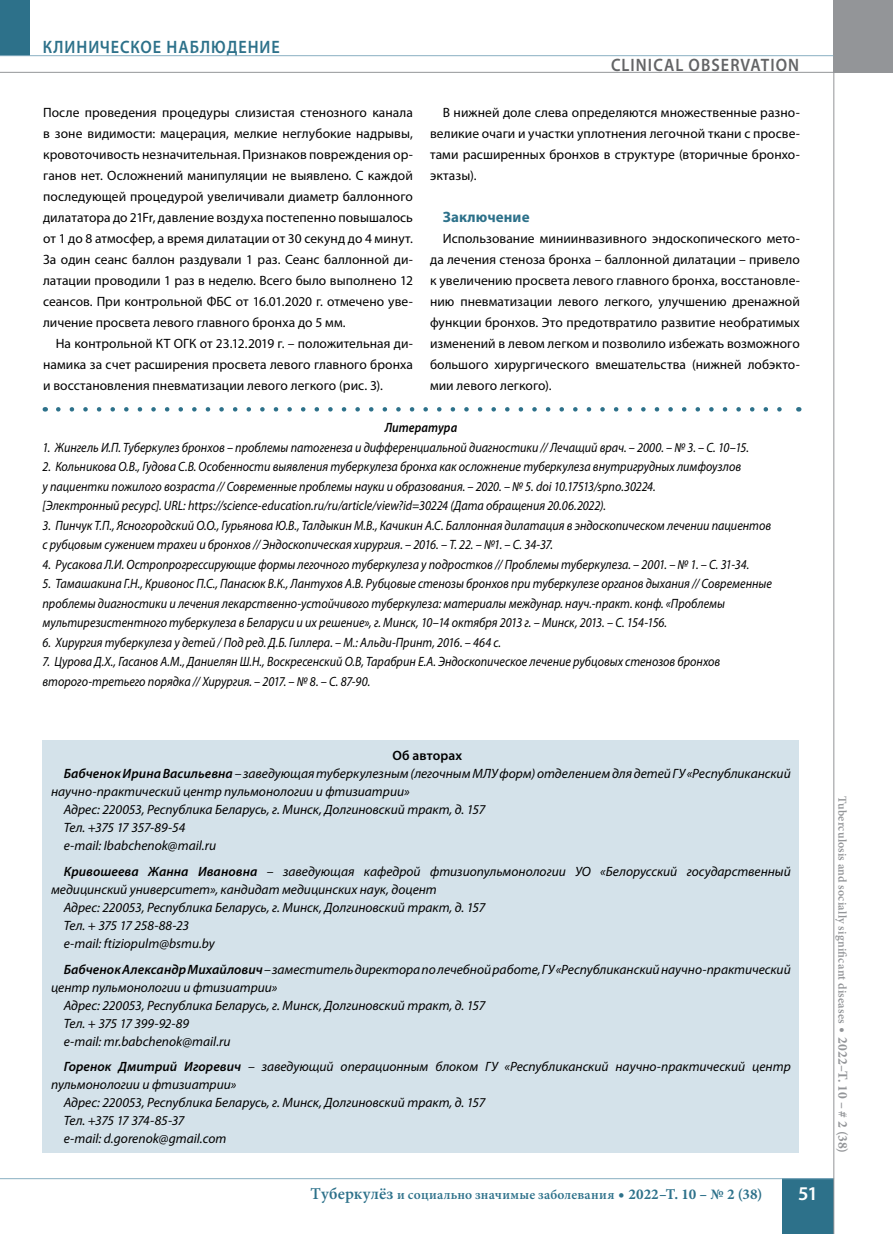
<style>
.page{position:relative;width:893px;height:1234px;background:#fff}
.page>*{position:absolute;margin:0;border:0;box-sizing:border-box;transform-origin:0 0}
.t1{font:600 19.5px "Myriad Pro";color:#fff}
.t2{font:600 18px "Myriad Pro";letter-spacing:.06em;color:#2d718a;scale:.9 1}
.t3{font:600 18px "Myriad Pro";letter-spacing:.065em;color:#636466;scale:.9 1}
.t4{font:700 15px "Myriad Pro";letter-spacing:.005em;color:#2d718a}
.t5{font:italic 13.5px/19.5px "Myriad Pro";color:#000;scale:.9 1}
.t6{font:13.5px/21px "Myriad Pro";letter-spacing:.005em;color:#000;text-align:justify}
.t7{font:italic 13.5px "Myriad Pro";color:#000}
.t8{font:600 13.5px "Minion Pro";letter-spacing:.02em;color:#2d718a}
.t9{font:italic 13.5px "Myriad Pro";letter-spacing:-.025em;color:#000}
.t10{font:italic 13.5px "Myriad Pro";letter-spacing:-.03em;color:#000}
.t11{font:italic 13.5px "Myriad Pro";letter-spacing:-.04em;color:#000}
.t12{font:italic 600 13.5px "Myriad Pro";letter-spacing:.005em;color:#000;scale:.9 1}
.t13{font:600 13.5px "Myriad Pro";letter-spacing:.01em;color:#000}
.t14{font:600 12px "Minion Pro";letter-spacing:.015em;color:#939598}
.s1{font-weight:600}
.s2{font-size:16.5px}
.s3{font-weight:700;font-size:15px}
.s4{font-size:15px}
.s5{font-weight:700;font-size:13.5px}
</style>
<div class="page">
<div style="left:782px;top:1178px;width:51px;height:55px;background:#2d718a"></div>
<div style="left:0;top:0;width:30px;height:55px;background:#2d718a"></div>
<div style="left:833px;top:0;width:60px;height:72px;background:#939598"></div>
<hr style="left:0;top:55px;width:834px;height:1px;background:#89afc2">
<hr style="left:0;top:72px;width:893px;height:1px;background:#939598">
<hr style="left:0;top:1177px;width:834px;height:1px;background:#89afc2">
<hr style="left:833px;top:0;width:1px;height:1233px;background:#939598">
<div style="left:43px;top:740px;width:756px;height:412px;background:#d4e2ea"></div>
<svg style="left:58px;top:407px;width:724px;height:4px"></svg>
<h2 class="t2" style="left:43px;top:35px;width:265px">КЛИНИЧЕСКОЕ НАБЛЮДЕНИЕ</h2>
<h2 class="t3" style="left:611px;top:53px;width:210px">CLINICAL OBSERVATION</h2>
<p class="t6" style="left:430px;top:102px;width:371px;text-indent:13px">В нижней доле слева определяются множественные разно&shy;великие очаги и участки уплотнения легочной ткани с просве&shy;тами расширенных бронхов в структуре (вторичные бронхо&shy;эктазы).</p>
<p class="t4" style="left:443px;top:207px;width:88px">Заключение</p>
<p class="t6" style="left:430px;top:228px;width:371px;text-indent:13px">Использование миниинвазивного эндоскопического мето&shy;да лечения стеноза бронха – баллонной дилатации – привело к увеличению просвета левого главного бронха, восстановле&shy;нию пневматизации левого легкого, улучшению дренажной функции бронхов. Это предотвратило развитие необратимых изменений в левом легком и позволило избежать возможного большого хирургического вмешательства (нижней лобэкто&shy;мии левого легкого).</p>
<p class="t12" style="left:385px;top:419px;width:82px">Литература</p>
<p class="t5" style="left:43px;top:437px;width:787px">1. Жингель И.П. Туберкулез бронхов – проблемы патогенеза и дифференциальной диагностики // Лечащий врач. – 2000. – № 3. – С. 10–15.</p>
<p class="t5" style="left:43px;top:457px;width:778px">2. Кольникова О.В., Гудова С.В. Особенности выявления туберкулеза бронха как осложнение туберкулеза внутригрудных лимфоузлов у пациентки пожилого возраста // Современные проблемы науки и образования. – 2020. – № 5. doi 10.17513/spno.30224.<br>[Электронный ресурс]. URL: https://science-education.ru/ru/article/view?id=30224 (Дата обращения 20.06.2022).</p>
<p class="t5" style="left:43px;top:515px;width:811px">3. Пинчук Т.П., Ясногородский О.О., Гурьянова Ю.В., Талдыкин М.В., Качикин А.С. Баллонная дилатация в эндоскопическом лечении пациентов с рубцовым сужением трахеи и бронхов // Эндоскопическая хирургия. – 2016. – Т. 22. – №1. – С. 34-37.</p>
<p class="t5" style="left:43px;top:554px;width:787px">4. Русакова Л.И. Остропрогрессирующие формы легочного туберкулеза у подростков // Проблемы туберкулеза. – 2001. – № 1. – С. 31-34.</p>
<p class="t5" style="left:43px;top:573px;width:812px">5. Тамашакина Г.Н., Кривонос П.С., Панасюк В.К., Лантухов А.В. Рубцовые стенозы бронхов при туберкулезе органов дыхания // Современные проблемы диагностики и лечения лекарственно-устойчивого туберкулеза: материалы междунар. науч.-практ. конф. «Проблемы мультирезистентного туберкулеза в Беларуси и их решение», г. Минск, 10–14 октября 2013 г. – Минск, 2013. – С. 154-156.</p>
<p class="t5" style="left:43px;top:632px;width:511px">6. Хирургия туберкулеза у детей / Под ред. Д.Б. Гиллера. – М.: Альди-Принт, 2016. – 464 с.</p>
<p class="t5" style="left:43px;top:651px;width:755px">7. Цурова Д.Х., Гасанов А.М., Даниелян Ш.Н., Воскресенский О.В, Тарабрин Е.А. Эндоскопическое лечение рубцовых стенозов бронхов второго-третьего порядка // Хирургия. – 2017. – № 8. – С. 87-90.</p>
<p class="t6" style="left:43px;top:102px;width:371px">После проведения процедуры слизистая стенозного канала в зоне видимости: мацерация, мелкие неглубокие надрывы, кровоточивость незначительная. Признаков повреждения ор&shy;ганов нет. Осложнений манипуляции не выявлено. С каждой последующей процедурой увеличивали диаметр баллонного дилататора до 21Fr, давление воздуха постепенно повышалось от 1 до 8 атмосфер, а время дилатации от 30 секунд до 4 минут.<br>За один сеанс баллон раздували 1 раз. Сеанс баллонной ди&shy;латации проводили 1 раз в неделю. Всего было выполнено 12 сеансов. При контрольной ФБС от 16.01.2020 г. отмечено уве&shy;личение просвета левого главного бронха до 5 мм.</p>
<p class="t6" style="left:43px;top:333px;width:371px;text-indent:13px">На контрольной КТ ОГК от 23.12.2019 г. – положительная ди&shy;намика за счет расширения просвета левого главного бронха и восстановления пневматизации левого легкого (рис. 3).</p>
<p class="t13" style="left:392px;top:747px;width:71px">Oб авторax</p>
<p class="t7" style="left:64px;top:765px;width:728px"><span class="s1">Бабченок Ирина Васильевна</span> – заведующая туберкулезным (легочным МЛУ форм) отделением для детей ГУ «Республиканский</p>
<p class="t7" style="left:51px;top:783px;width:360px">научно-практический центр пульмонологии и фтизиатрии»</p>
<p class="t7" style="left:64px;top:801px;width:423px">Адрес: 220053, Республика Беларусь, г. Минск, Долгиновский тракт, д. 157</p>
<p class="t9" style="left:64px;top:819px;width:123px">Тел. +375 17 357-89-54</p>
<p class="t7" style="left:64px;top:837px;width:154px">e-mail: Ibabchenok@mail.ru</p>
<p class="t7" style="left:64px;top:862px;width:728px"><span class="s1">Кривошеева Жанна Ивановна</span> – заведующая кафедрой фтизиопульмонологии УО «Белорусский государственный</p>
<p class="t7" style="left:51px;top:880px;width:387px">медицинский университет», кандидат медицинских наук, доцент</p>
<p class="t7" style="left:64px;top:898px;width:423px">Адрес: 220053, Республика Беларусь, г. Минск, Долгиновский тракт, д. 157</p>
<p class="t7" style="left:64px;top:916px;width:127px">Тел. + 375 17 258-88-23</p>
<p class="t7" style="left:64px;top:934px;width:153px">e-mail: ftiziopulm@bsmu.by</p>
<p class="t7" style="left:64px;top:960px;width:728px"><span class="s1">Бабченок Александр Михайлович</span> – заместитель директора по лечебной работе, ГУ «Республиканский научно-практический</p>
<p class="t7" style="left:51px;top:978px;width:228px">центр пульмонологии и фтизиатрии»</p>
<p class="t7" style="left:64px;top:996px;width:423px">Адрес: 220053, Республика Беларусь, г. Минск, Долгиновский тракт, д. 157</p>
<p class="t10" style="left:64px;top:1014px;width:127px">Тел. + 375 17 399-92-89</p>
<p class="t7" style="left:64px;top:1032px;width:168px">e-mail: mr.babchenok@mail.ru</p>
<p class="t7" style="left:64px;top:1057px;width:728px"><span class="s1">Горенок Дмитрий Игоревич</span> – заведующий операционным блоком ГУ «Республиканский научно-практический центр</p>
<p class="t7" style="left:51px;top:1075px;width:187px">пульмонологии и фтизиатрии»</p>
<p class="t7" style="left:64px;top:1093px;width:423px">Адрес: 220053, Республика Беларусь, г. Минск, Долгиновский тракт, д. 157</p>
<p class="t11" style="left:64px;top:1111px;width:122px">Тел. +375 17 374-85-37</p>
<p class="t7" style="left:64px;top:1129px;width:164px">e-mail: d.gorenok@gmail.com</p>
<p class="t8" style="left:310px;top:1185px;width:454px"><span class="s2">Туберкулёз</span> и социально значимые заболевания <span class="s2">•</span> <span class="s3">2022–Т. 10 – № 2 (38)</span></p>
<h1 class="t1" style="left:798px;top:1180px;width:21px">51</h1>
<p class="t14" style="left:851px;top:796px;width:358px;rotate:90deg">Tuberculosis and socially significant diseases <span class="s4">•</span> <span class="s5">2022–Т. 10 – # 2 (38)</span></p>
</div>
